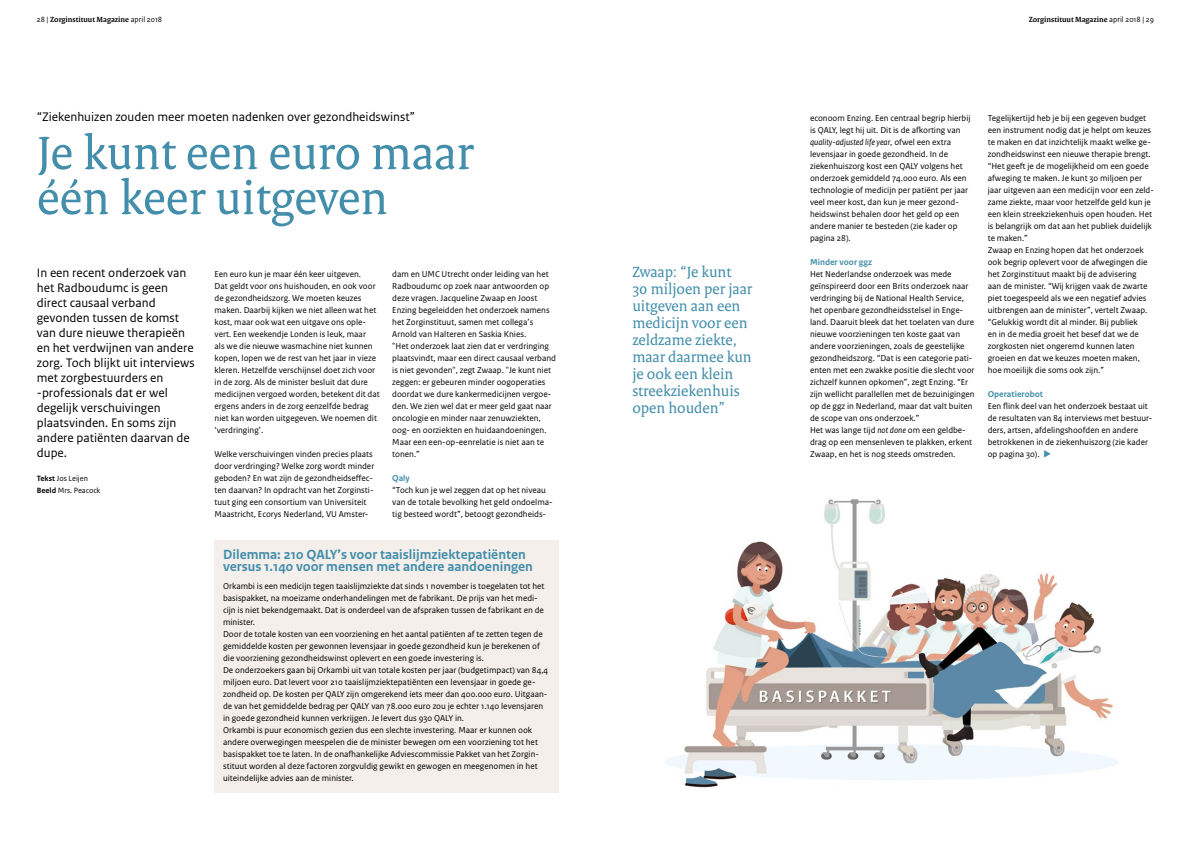
<style>
.page{position:relative;width:1191px;height:842px;background:#fff}
.page>*{position:absolute;margin:0;border:0;box-sizing:border-box;transform-origin:0 0}
.t1{font:50px/45px "Rijksoverheid Serif";color:#428eab}
.t2{font:16px/17px "Rijksoverheid Serif";color:#428eab}
.t3{font:700 14px/12px "Rijksoverheid Sans Text";color:#428eab}
.t4{font:13px/15px "Rijksoverheid Sans Text";color:#000}
.t5{font:9px/12px "Rijksoverheid Sans Text";color:#000}
.t6{font:700 9px "Rijksoverheid Sans Text";color:#428eab}
.t7{font:700 8px "Rijksoverheid Serif";color:#000}
.t8{font:8px/12px "Rijksoverheid Sans Text";color:#000}
.s1{font-family:"Rijksoverheid Sans Text";font-weight:400}
.s2{font-weight:700}
.s3{font-style:italic}
.s4{color:#428eab}
</style>
<div class="page">
<img style="left:666px;top:499px;width:451px;height:289px">
<div style="left:214px;top:541px;width:344px;height:252px;background:#f4efeb"></div>
<p class="t7" style="left:37px;top:15px;width:127px"><span class="s1">28 |</span> Zorginstituut Magazine <span class="s1">april 2018</span></p>
<p class="t7" style="left:1028px;top:15px;width:127px">Zorginstituut Magazine <span class="s1">april 2018 | 29</span></p>
<h3 class="t4" style="left:37px;top:109px;width:380px">“Ziekenhuizen zouden meer moeten nadenken over gezondheidswinst”</h3>
<h1 class="t1" style="left:37px;top:130px;width:438px">Je kunt een euro maar één keer uitgeven</h1>
<p class="t4" style="left:37px;top:265px;width:159px">In een recent onderzoek van het Radboudumc is geen direct causaal verband gevonden tussen de komst van dure nieuwe therapieën en het verdwijnen van andere zorg. Toch blijkt uit interviews met zorgbestuurders en -professionals dat er wel degelijk verschuivingen plaatsvinden. En soms zijn andere patiënten daarvan de dupe.</p>
<p class="t8" style="left:37px;top:472px;width:65px"><span class="s2">Tekst</span> Jos Leijen<br><span class="s2">Beeld</span> Mrs. Peacock</p>
<p class="t5" style="left:392px;top:268px;width:165px">dam en UMC Utrecht onder leiding van het Radboudumc op zoek naar antwoorden op deze vragen. Jacqueline Zwaap en Joost Enzing begeleidden het onderzoek namens het Zorginstituut, samen met collega’s Arnold van Halteren en Saskia Knies.<br>"Het onderzoek laat zien dat er verdringing plaatsvindt, maar een direct causaal verband is niet gevonden", zegt Zwaap. "Je kunt niet zeggen: er gebeuren minder oogoperaties doordat we dure kankermedicijnen vergoe&shy;den. We zien wel dat er meer geld gaat naar oncologie en minder naar zenuwziekten, oog- en oorziekten en huidaandoeningen.<br>Maar een een-op-eenrelatie is niet aan te tonen.”</p>
<p class="t6" style="left:392px;top:473px;width:19px">Qaly</p>
<p class="t5" style="left:392px;top:484px;width:162px">“Toch kun je wel zeggen dat op het niveau van de totale bevolking het geld ondoelma&shy;tig besteed wordt”, betoogt gezondheids-</p>
<h3 class="t3" style="left:223px;top:549px;width:311px">Dilemma: 210 QALY’s voor taaislijmziektepatiënten versus 1.140 voor mensen met andere aandoeningen</h3>
<p class="t5" style="left:223px;top:580px;width:327px">Orkambi is een medicijn tegen taaislijmziekte dat sinds 1 november is toegelaten tot het basispakket, na moeizame onderhandelingen met de fabrikant. De prijs van het medi&shy;cijn is niet bekendgemaakt. Dat is onderdeel van de afspraken tussen de fabrikant en de minister.<br>Door de totale kosten van een voorziening en het aantal patiënten af te zetten tegen de gemiddelde kosten per gewonnen levensjaar in goede gezondheid kun je berekenen of die voorziening gezondheidswinst oplevert en een goede investering is.<br>De onderzoekers gaan bij Orkambi uit van totale kosten per jaar (budgetimpact) van 84,4 miljoen euro. Dat levert voor 210 taaislijmziektepatiënten een levensjaar in goede ge&shy;zondheid op. De kosten per QALY zijn omgerekend iets meer dan 400.000 euro. Uitgaan&shy;de van het gemiddelde bedrag per QALY van 78.000 euro zou je echter 1.140 levensjaren in goede gezondheid kunnen verkrijgen. Je levert dus 930 QALY in.<br>Orkambi is puur economisch gezien dus een slechte investering. Maar er kunnen ook andere overwegingen meespelen die de minister bewegen om een voorziening tot het basispakket toe te laten. In de onafhankelijke Adviescommissie Pakket van het Zorgin&shy;stituut worden al deze factoren zorgvuldig gewikt en gewogen en meegenomen in het uiteindelijke advies aan de minister.</p>
<p class="t5" style="left:214px;top:268px;width:167px">Een euro kun je maar één keer uitgeven.<br>Dat geldt voor ons huishouden, en ook voor de gezondheidszorg. We moeten keuzes maken. Daarbij kijken we niet alleen wat het kost, maar ook wat een uitgave ons ople&shy;vert. Een weekendje Londen is leuk, maar<br>als we die nieuwe wasmachine niet kunnen kopen, lopen we de rest van het jaar in vieze kleren. Hetzelfde verschijnsel doet zich voor in de zorg. Als de minister besluit dat dure medicijnen vergoed worden, betekent dit dat ergens anders in de zorg eenzelfde bedrag niet kan worden uitgegeven. We noemen dit ‘verdringing’.</p>
<p class="t5" style="left:214px;top:448px;width:161px">Welke verschuivingen vinden precies plaats door verdringing? Welke zorg wordt minder geboden? En wat zijn de gezondheidseffec&shy;ten daarvan? In opdracht van het Zorginsti&shy;tuut ging een consortium van Universiteit Maastricht, Ecorys Nederland, VU Amster-</p>
<h2 class="t2" style="left:632px;top:263px;width:121px">Zwaap: “Je kunt<br>30 miljoen per jaar uitgeven aan een medicijn voor een zeldzame ziekte, maar daarmee kun je ook een klein streekziekenhuis open houden”</h2>
<p class="t5" style="left:810px;top:112px;width:162px">econoom Enzing. Een centraal begrip hierbij is QALY, legt hij uit. Dit is de afkorting van <span class="s3">quality-adjusted life year</span>, ofwel een extra levensjaar in goede gezondheid. In de ziekenhuiszorg kost een QALY volgens het onderzoek gemiddeld 74.000 euro. Als een technologie of medicijn per patiënt per jaar veel meer kost, dan kun je meer gezond&shy;heidswinst behalen door het geld op een andere manier te besteden (zie kader op pagina 28).</p>
<p class="t6" style="left:810px;top:257px;width:64px">Minder voor ggz</p>
<p class="t5" style="left:810px;top:268px;width:166px">Het Nederlandse onderzoek was mede geïnspireerd door een Brits onderzoek naar verdringing bij de National Health Service, het openbare gezondheidsstelsel in Enge&shy;land. Daaruit bleek dat het toelaten van dure nieuwe voorzieningen ten koste gaat van andere voorzieningen, zoals de geestelijke gezondheidszorg. “Dat is een categorie pati&shy;ënten met een zwakke positie die slecht voor zichzelf kunnen opkomen”, zegt Enzing. “Er zijn wellicht parallellen met de bezuinigingen op de ggz in Nederland, maar dat valt buiten de scope van ons onderzoek.”<br>Het was lange tijd <span class="s3">not done</span> om een geldbe&shy;drag op een mensenleven te plakken, erkent Zwaap, en het is nog steeds omstreden.</p>
<p class="t5" style="left:987px;top:112px;width:168px">Tegelijkertijd heb je bij een gegeven budget een instrument nodig dat je helpt om keuzes te maken en dat inzichtelijk maakt welke ge&shy;zondheidswinst een nieuwe therapie brengt. “Het geeft je de mogelijkheid om een goede afweging te maken. Je kunt 30 miljoen per jaar uitgeven aan een medicijn voor een zeld&shy;zame ziekte, maar voor hetzelfde geld kun je een klein streekziekenhuis open houden. Het is belangrijk om dat aan het publiek duidelijk te maken.”<br>Zwaap en Enzing hopen dat het onderzoek ook begrip oplevert voor de afwegingen die het Zorginstituut maakt bij de advisering<br>aan de minister. “Wij krijgen vaak de zwarte piet toegespeeld als we een negatief advies uitbrengen aan de minister”, vertelt Zwaap. “Gelukkig wordt dit al minder. Bij publiek<br>en in de media groeit het besef dat we de zorgkosten niet ongeremd kunnen laten groeien en dat we keuzes moeten maken, hoe moeilijk die soms ook zijn.”</p>
<p class="t6" style="left:987px;top:389px;width:57px">Operatierobot</p>
<p class="t5" style="left:987px;top:400px;width:166px">Een flink deel van het onderzoek bestaat uit de resultaten van 84 interviews met bestuur&shy;ders, artsen, afdelingshoofden en andere betrokkenen in de ziekenhuiszorg (zie kader op pagina 30). <span class="s4">◆</span></p>
</div>
